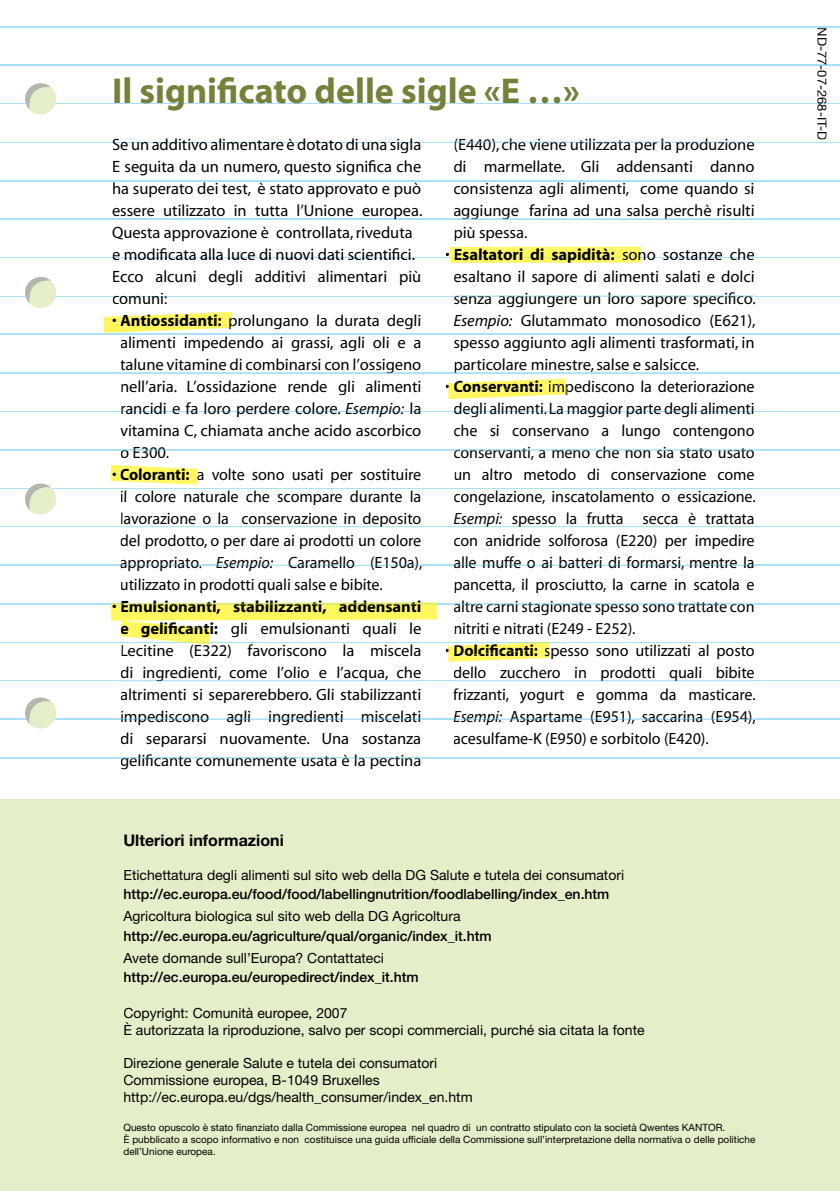
<style>
.page{position:relative;width:840px;height:1191px;background:#fff}
.page>*{position:absolute;margin:0;border:0;box-sizing:border-box;transform-origin:0 0}
.t1{font:700 36px "Myriad";color:#73823a}
.t2{font:16.4px/22px "Myriad";color:#000;text-align:justify}
.t3{font:700 16px "Helvetica Neue LT Std";color:#000}
.t4{font:14px/16.8px "Helvetica Neue LT Std";color:#000}
.t5{font:500 14px "Helvetica Neue LT Std";color:#000}
.t6{font:13px "Helvetica Neue LT Std";color:#000}
.t7{font:10px/12px "Helvetica Neue LT Std";color:#000}
.s1{font-weight:700}
.s2{font-style:italic}
</style>
<div class="page">
<img style="left:839px;top:218px;width:1px;height:842px">
<div style="left:0;top:15px;width:839px;height:1176px;background:#e4efca"></div>
<div style="left:0;top:0;width:839px;height:798px;background:#fff"></div>
<hr style="left:0;top:26px;width:839px;height:1px;background:#aae1fa">
<hr style="left:0;top:65px;width:839px;height:1px;background:#aae1fa">
<hr style="left:0;top:103px;width:839px;height:1px;background:#aae1fa">
<hr style="left:0;top:142px;width:839px;height:1px;background:#aae1fa">
<hr style="left:0;top:180px;width:839px;height:1px;background:#aae1fa">
<hr style="left:0;top:218px;width:839px;height:1px;background:#aae1fa">
<hr style="left:0;top:257px;width:839px;height:1px;background:#aae1fa">
<hr style="left:0;top:295px;width:839px;height:1px;background:#aae1fa">
<hr style="left:0;top:334px;width:839px;height:1px;background:#aae1fa">
<hr style="left:0;top:372px;width:839px;height:1px;background:#aae1fa">
<hr style="left:0;top:411px;width:839px;height:1px;background:#aae1fa">
<hr style="left:0;top:449px;width:839px;height:1px;background:#aae1fa">
<hr style="left:0;top:488px;width:839px;height:1px;background:#aae1fa">
<hr style="left:0;top:526px;width:839px;height:1px;background:#aae1fa">
<hr style="left:0;top:565px;width:839px;height:1px;background:#aae1fa">
<hr style="left:0;top:603px;width:839px;height:1px;background:#aae1fa">
<hr style="left:0;top:642px;width:839px;height:1px;background:#aae1fa">
<hr style="left:0;top:680px;width:839px;height:1px;background:#aae1fa">
<hr style="left:0;top:718px;width:839px;height:1px;background:#aae1fa">
<hr style="left:0;top:757px;width:839px;height:1px;background:#aae1fa">
<div style="left:25px;top:83px;width:31px;height:31px;background:#e4efca;border-radius:50%"></div>
<svg style="left:25px;top:83px;width:26px;height:27px"></svg>
<div style="left:25px;top:277px;width:31px;height:31px;background:#e4efca;border-radius:50%"></div>
<svg style="left:25px;top:277px;width:26px;height:26px"></svg>
<div style="left:25px;top:483px;width:31px;height:31px;background:#e4efca;border-radius:50%"></div>
<svg style="left:25px;top:483px;width:26px;height:27px"></svg>
<div style="left:25px;top:697px;width:31px;height:31px;background:#e4efca;border-radius:50%"></div>
<svg style="left:25px;top:697px;width:26px;height:27px"></svg>
<svg style="left:113px;top:296px;width:54px;height:1px"></svg>
<svg style="left:103px;top:312px;width:130px;height:21px"></svg>
<hr style="left:229px;top:314px;width:3px;height:14px;background:#fff75e">
<svg style="left:121px;top:450px;width:48px;height:1px"></svg>
<svg style="left:110px;top:465px;width:88px;height:19px"></svg>
<svg style="left:120px;top:564px;width:81px;height:1px"></svg>
<svg style="left:216px;top:564px;width:206px;height:1px"></svg>
<svg style="left:111px;top:602px;width:326px;height:43px"></svg>
<svg style="left:121px;top:719px;width:300px;height:1px"></svg>
<svg style="left:121px;top:758px;width:300px;height:1px"></svg>
<svg style="left:454px;top:141px;width:300px;height:1px"></svg>
<svg style="left:450px;top:247px;width:192px;height:16px"></svg>
<svg style="left:454px;top:295px;width:301px;height:2px"></svg>
<hr style="left:454px;top:295px;width:300px;height:1px;background:#aae1fa">
<svg style="left:448px;top:378px;width:119px;height:21px"></svg>
<svg style="left:453px;top:450px;width:301px;height:1px"></svg>
<svg style="left:453px;top:564px;width:301px;height:1px"></svg>
<svg style="left:453px;top:604px;width:301px;height:1px"></svg>
<svg style="left:448px;top:642px;width:102px;height:20px"></svg>
<svg style="left:453px;top:718px;width:302px;height:2px"></svg>
<hr style="left:502px;top:718px;width:252px;height:1px;background:#aae1fa">
<h1 class="t1" style="left:112px;top:72px;width:469px">Il significato delle sigle «E …»</h1>
<p class="t2" style="left:112px;top:134px;width:312px;text-align:left">Se un additivo alimentare è dotato di una sigla E seguita da un numero, questo significa che ha superato dei test, è stato approvato e può essere utilizzato in tutta l’Unione europea.<br>Questa approvazione è controllata, riveduta e modificata alla luce di nuovi dati scientifici.<br>Ecco alcuni degli additivi alimentari più comuni:</p>
<p class="t2" style="left:120px;top:310px;width:303px;text-indent:-8px">• <span class="s1">Antiossidanti:</span> prolungano la durata degli alimenti impedendo ai grassi, agli oli e a talune vitamine di combinarsi con l’ossigeno nell’aria. L’ossidazione rende gli alimenti rancidi e fa loro perdere colore. <span class="s2">Esempio:</span> la vitamina C, chiamata anche acido ascorbico o E300.</p>
<p class="t2" style="left:120px;top:464px;width:304px;text-indent:-8px">• <span class="s1">Coloranti:</span> a volte sono usati per sostituire il colore naturale che scompare durante la lavorazione o la conservazione in deposito del prodotto, o per dare ai prodotti un colore appropriato. <span class="s2">Esempio:</span> Caramello (E150a), utilizzato in prodotti quali salse e bibite.</p>
<p class="t2" style="left:112px;top:596px;width:311px;text-align:center">• <span class="s1">Emulsionanti, stabilizzanti, addensanti e gelificanti:</span> gli emulsionanti quali le Lecitine (E322) favoriscono la miscela di ingredienti, come l’olio e l’acqua, che altrimenti si separerebbero. Gli stabilizzanti impediscono agli ingredienti miscelati di separarsi nuovamente. Una sostanza gelificante comunemente usata è la pectina</p>
<p class="t2" style="left:453px;top:134px;width:303px">(E440), che viene utilizzata per la produzione di marmellate. Gli addensanti danno consistenza agli alimenti, come quando si aggiunge farina ad una salsa perchè risulti più spessa.</p>
<p class="t2" style="left:453px;top:244px;width:304px;text-indent:-8px">• <span class="s1">Esaltatori di sapidità:</span> sono sostanze che esaltano il sapore di alimenti salati e dolci senza aggiungere un loro sapore specifico.<br><span class="s2">Esempio:</span> Glutammato monosodico (E621), spesso aggiunto agli alimenti trasformati, in particolare minestre, salse e salsicce.</p>
<p class="t2" style="left:453px;top:376px;width:304px;text-indent:-8px">• <span class="s1">Conservanti:</span> impediscono la deteriorazione degli alimenti. La maggior parte degli alimenti che si conservano a lungo contengono conservanti, a meno che non sia stato usato un altro metodo di conservazione come congelazione, inscatolamento o essicazione.<br><span class="s2">Esempi:</span> spesso la frutta secca è trattata con anidride solforosa (E220) per impedire alle muffe o ai batteri di formarsi, mentre la pancetta, il prosciutto, la carne in scatola e altre carni stagionate spesso sono trattate con nitriti e nitrati (E249 - E252).</p>
<p class="t2" style="left:453px;top:640px;width:304px;text-indent:-8px">• <span class="s1">Dolcificanti:</span> spesso sono utilizzati al posto dello zucchero in prodotti quali bibite frizzanti, yogurt e gomma da masticare.<br><span class="s2">Esempi:</span> Aspartame (E951), saccarina (E954), acesulfame-K (E950) e sorbitolo (E420).</p>
<p class="t3" style="left:123px;top:830px;width:162px">Ulteriori informazioni</p>
<p class="t4" style="left:123px;top:866px;width:502px">Etichettatura degli alimenti sul sito web della DG Salute e tutela dei consumatori</p>
<p class="t5" style="left:123px;top:885px;width:487px">http://ec.europa.eu/food/food/labellingnutrition/foodlabelling/index_en.htm</p>
<p class="t4" style="left:123px;top:908px;width:338px">Agricoltura biologica sul sito web della DG Agricoltura</p>
<p class="t5" style="left:123px;top:927px;width:369px">http://ec.europa.eu/agriculture/qual/organic/index_it.htm</p>
<p class="t4" style="left:123px;top:949px;width:262px">Avete domande sull’Europa? Contattateci</p>
<p class="t5" style="left:123px;top:968px;width:296px">http://ec.europa.eu/europedirect/index_it.htm</p>
<p class="t4" style="left:123px;top:1004px;width:522px">Copyright: Comunità europee, 2007<br>È autorizzata la riproduzione, salvo per scopi commerciali, purché sia citata la fonte</p>
<p class="t4" style="left:123px;top:1054px;width:350px">Direzione generale Salute e tutela dei consumatori<br>Commissione europea, B-1049 Bruxelles http://ec.europa.eu/dgs/health_consumer/index_en.htm</p>
<p class="t7" style="left:123px;top:1121px;width:633px">Questo opuscolo è stato finanziato dalla Commissione europea nel quadro di un contratto stipulato con la società Qwentes KANTOR.<br>È pubblicato a scopo informativo e non costituisce una guida ufficiale della Commissione sull’interpretazione della normativa o delle politiche dell’Unione europea.</p>
<p class="t6" style="left:829px;top:27px;width:114px;rotate:90deg">ND-77-07-268-IT-D</p>
</div>
